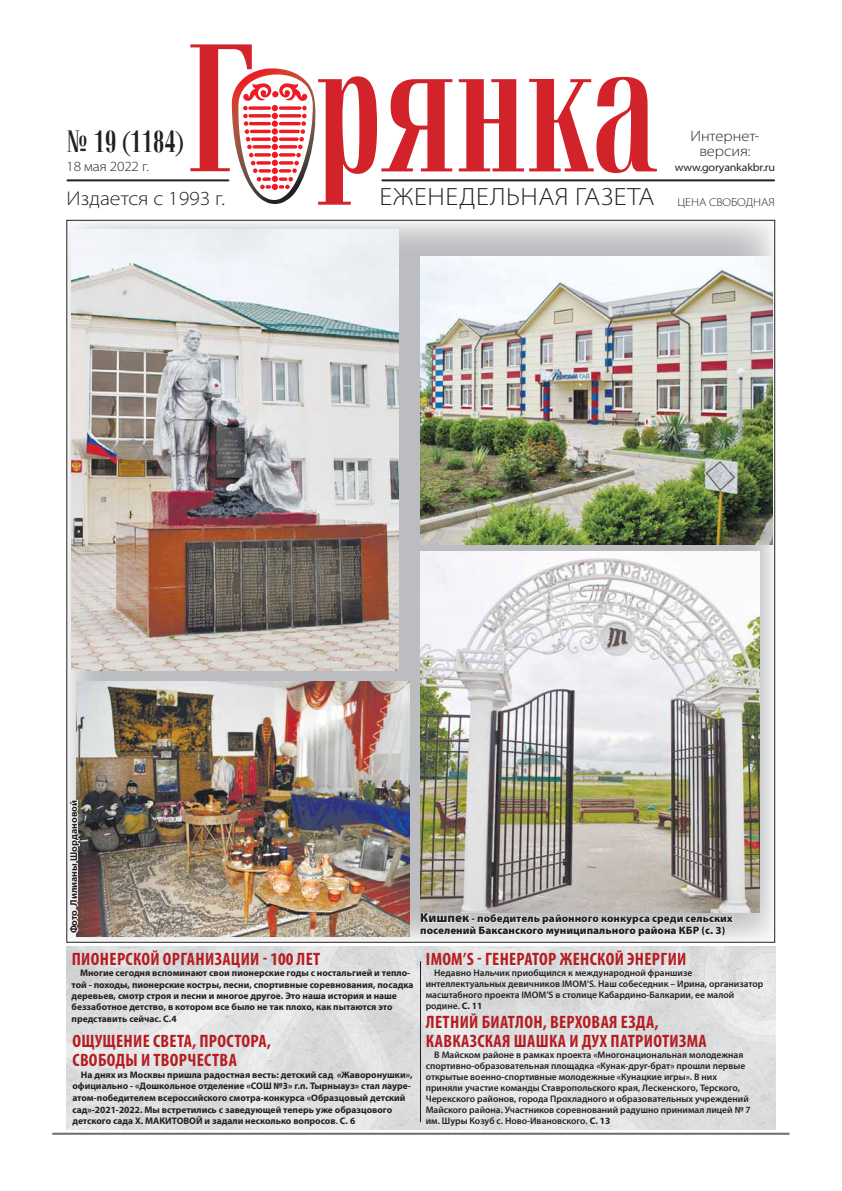
<style>
.page{position:relative;width:842px;height:1191px;background:#fff}
.page>*{position:absolute;margin:0;border:0;box-sizing:border-box;transform-origin:0 0}
.t1{font:700 30px "Vetren";color:#231f20}
.t2{font:300 semi-expanded 25px "Myriad Pro";letter-spacing:.02em;color:#231f20}
.t3{font:300 semi-expanded 20px "Myriad Pro";color:#231f20}
.t4{font:700 condensed 18px/19px "Myriad Pro";letter-spacing:.02em;color:#b61d22}
.t5{font:300 semi-expanded 15px/15px "Myriad Pro";color:#231f20;text-align:center}
.t6{font:300 semi-expanded 14px "Myriad Pro";letter-spacing:-.01em;color:#231f20}
.t7{font:300 semi-expanded 11.5px "Myriad Pro";color:#231f20}
.t8{font:900 11px "Myriad Pro";color:#231f20}
.t9{font:semi-expanded 11px "Myriad Pro";letter-spacing:-.02em;color:#231f20}
.t10{font:700 10px "Myriad Pro";color:#231f20}
.t11{font:600 9.5px/11px "Myriad Pro";color:#231f20}
.t12{font:700 9.5px/11.4px "Myriad Pro";color:#231f20}
.s1{font-size:13px}
.s2{font-weight:600}
.s3{font-weight:700}
</style>
<div class="page">
<img style="left:68px;top:222px;width:705px;height:719px">
<img style="left:66px;top:946px;width:709px;height:183px">
<hr style="left:67px;top:179px;width:161px;height:2px;background:#231f20">
<hr style="left:382px;top:179px;width:392px;height:2px;background:#231f20">
<svg style="left:459px;top:77px;width:198px;height:96px"></svg>
<svg style="left:190px;top:44px;width:262px;height:161px"></svg>
<hr style="left:52px;top:1133px;width:738px;height:2px;background:#6d6e70">
<hr style="left:420px;top:961px;width:1px;height:161px;background:#231f20">
<img style="left:76px;top:681px;width:333px;height:255px">
<img style="left:72px;top:230px;width:326px;height:441px">
<img style="left:421px;top:551px;width:339px;height:361px">
<img style="left:421px;top:257px;width:352px;height:287px">
<svg style="left:420px;top:901px;width:314px;height:38px"></svg>
<div style="left:70px;top:925px;width:8px;height:9px;border:2px solid #fff;border-radius:3px"></div>
<svg style="left:68px;top:799px;width:13px;height:134px"></svg>
<h1 class="t1" style="left:66px;top:130px;width:119px">¹ 19 (1184)</h1>
<h3 class="t6" style="left:66px;top:158px;width:84px">18 мая 2022 г.</h3>
<h3 class="t3" style="left:66px;top:186px;width:160px">Издается с 1993 г.</h3>
<h2 class="t2" style="left:380px;top:182px;width:276px">ЕЖЕНЕДЕЛЬНАЯ ГАЗЕТА</h2>
<h3 class="t5" style="left:690px;top:128px;width:71px">Интернет&shy;версия:</h3>
<p class="t9" style="left:675px;top:161px;width:102px">www.goryankakbr.ru</p>
<p class="t7" style="left:677px;top:195px;width:99px">ЦЕНА СВОБОДНАЯ</p>
<p class="t10" style="left:68px;top:933px;width:135px;rotate:-90deg">Фото Лилианы Шордановой</p>
<p class="t8" style="left:420px;top:912px;width:314px"><span class="s1">Кишпек</span> - победитель районного конкурса среди сельских</p>
<p class="t8" style="left:420px;top:924px;width:307px">поселений Баксанского муниципального района КБР (с. 3)</p>
<h3 class="t4" style="left:72px;top:949px;width:250px">ПИОНЕРСКОЙ ОРГАНИЗАЦИИ - 100 ЛЕТ</h3>
<p class="t12" style="left:72px;top:967px;width:343px;text-indent:9px">Многие сегодня вспоминают свои пионерские годы с ностальгией и тепло&shy;той - походы, пионерские костры, песни, спортивные соревнования, посадка деревьев, смотр строя и песни и многое другое. Это наша история и наше беззаботное детство, в котором все было не так плохо, как пытаются это представить сейчас. С.4</p>
<h3 class="t4" style="left:73px;top:1031px;width:200px">ОЩУЩЕНИЕ СВЕТА, ПРОСТОРА,<br>СВОБОДЫ И ТВОРЧЕСТВА</h3>
<p class="t12" style="left:72px;top:1069px;width:342px;text-indent:9px">На днях из Москвы пришла радостная весть: детский сад «Жаворонушки», официально - «Дошкольное отделение «СОШ №3» г.п. Тырныауз» стал лауре&shy;атом-победителем всероссийского смотра-конкурса «Образцовый детский сад»-2021-2022. Мы встретились с заведующей теперь уже образцового детского сада Х. МАКИТОВОЙ и задали несколько вопросов<span class="s2">.</span> С. 6</p>
<h3 class="t4" style="left:426px;top:949px;width:262px">IMOM’S - ГЕНЕРАТОР ЖЕНСКОЙ ЭНЕРГИИ</h3>
<p class="t11" style="left:426px;top:967px;width:339px;text-indent:9px">Недавно Нальчик приобщился к международной франшизе интеллектуальных девичников IMOM’S. Наш собеседник – Ирина, организатор масштабного проекта IMOM’S в столице Кабардино-Балкарии, ее малой родине. <span class="s3">С. 11</span></p>
<h3 class="t4" style="left:426px;top:1012px;width:282px">ЛЕТНИЙ БИАТЛОН, ВЕРХОВАЯ ЕЗДА,<br>КАВКАЗСКАЯ ШАШКА И ДУХ ПАТРИОТИЗМА</h3>
<p class="t11" style="left:426px;top:1049px;width:326px;text-indent:9px">В Майском районе в рамках проекта «Многонациональная молодежная спортивно-образовательная площадка «Кунак-друг-брат» прошли первые открытые военно-спортивные молодежные «Кунацкие игры». В них приняли участие команды Ставропольского края, Лескенского, Терского, Черекского районов, города Прохладного и образовательных учреждений Майского района. Участников соревнований радушно принимал лицей № 7 им. Шуры Козуб с. Ново-Ивановского. <span class="s3">С. 13</span></p>
</div>
